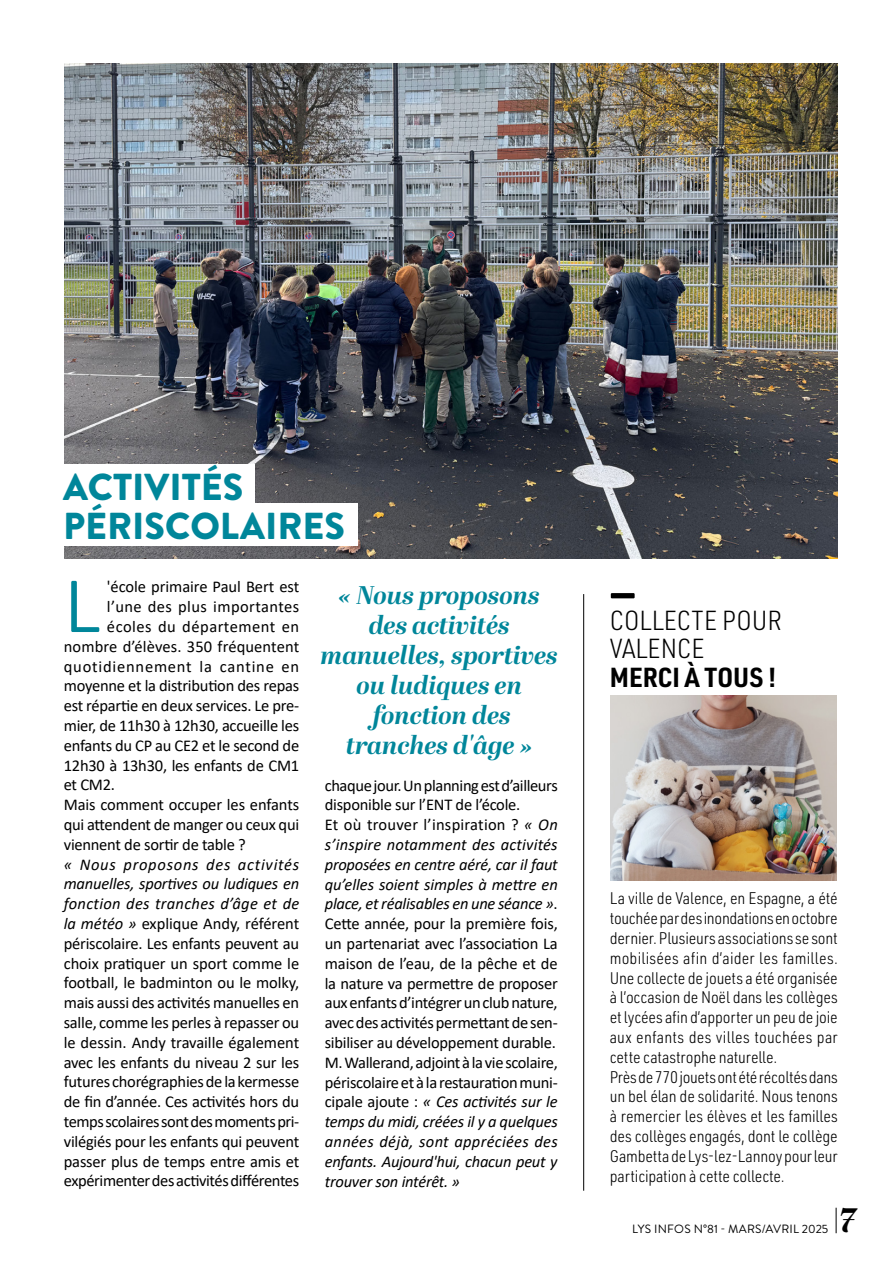
<style>
.page{position:relative;width:893px;height:1263px;background:#fff}
.page>*{position:absolute;margin:0;border:0;box-sizing:border-box;transform-origin:0 0}
.t1{font:73.05px "Brandon Grotesque";color:#00869a}
.t2{font:900 60px "Brandon Grotesque";color:#000}
.t3{font:900 37.5px/39px "Brandon Grotesque";color:#00869a}
.t4{font:italic 700 33.75px "Abril Display";color:#000}
.t5{font:300 27px/28.5px "URWDIN Semi Cond";color:#000}
.t6{font:700 27px "URWDIN Semi Cond";color:#000}
.t7{font:italic 700 25.5px/30px "Abril Display";color:#00869a;text-align:center}
.t8{font:16.5px/19.8px "Calibri";letter-spacing:-.015em;color:#000;text-align:justify}
.t9{font:300 16.5px/19.8px "URWDIN Semi Cond";letter-spacing:-.01em;color:#000}
.t10{font:16.5px "Calibri";letter-spacing:.01em;color:#000}
.t11{font:16.5px "Calibri";letter-spacing:.05em;color:#000}
.t12{font:16.5px "Calibri";letter-spacing:.03em;color:#000}
.t13{font:12px "Brandon Grotesque";letter-spacing:.02em;color:#000}
.s1{font-style:italic}
</style>
<div class="page">
<img style="left:64px;top:64px;width:774px;height:495px">
<svg style="left:836px;top:1208px;width:1px;height:25px"></svg>
<hr style="left:583px;top:594px;width:1px;height:597px;background:#000">
<div style="left:39px;top:464px;width:216px;height:43px;background:#fff"></div>
<div style="left:52px;top:503px;width:305px;height:42px;background:#fff"></div>
<img style="left:611px;top:696px;width:225px;height:184px">
<h3 class="t3" style="left:63px;top:468px;width:283px">ACTIVITÉS<br>PÉRISCOLAIRES</h3>
<h1 class="t1" style="left:64px;top:557px;width:37px">L</h1>
<p class="t8" style="left:107px;top:577px;width:194px">'école primaire Paul Bert est</p>
<p class="t8" style="left:107px;top:596px;width:194px">l’une des plus importantes</p>
<p class="t12" style="left:107px;top:615px;width:194px">écoles du département en</p>
<p class="t10" style="left:64px;top:635px;width:237px">nombre d’élèves. 350 fréquentent</p>
<p class="t11" style="left:64px;top:655px;width:237px">quotidiennement la cantine en</p>
<p class="t8" style="left:64px;top:676px;width:237px">moyenne et la distribution des repas</p>
<p class="t8" style="left:64px;top:695px;width:237px">est répartie en deux services. Le pre-</p>
<p class="t8" style="left:64px;top:715px;width:237px">mier, de 11h30 à 12h30, accueille les</p>
<p class="t8" style="left:64px;top:735px;width:237px">enfants du CP au CE2 et le second de</p>
<p class="t8" style="left:64px;top:755px;width:237px">12h30 à 13h30, les enfants de CM1</p>
<p class="t8" style="left:64px;top:775px;width:53px">et CM2.</p>
<p class="t8" style="left:64px;top:794px;width:237px">Mais comment occuper les enfants</p>
<p class="t8" style="left:64px;top:814px;width:237px">qui attendent de manger ou ceux qui</p>
<p class="t8" style="left:64px;top:834px;width:184px">viennent de sortir de table ?</p>
<p class="t8" style="left:64px;top:854px;width:237px"><span class="s1">« Nous proposons des activités manuelles, sportives ou ludiques en fonction des tranches d’âge et de la météo »</span> explique Andy, référent périscolaire. Les enfants peuvent au choix pratiquer un sport comme le football, le badminton ou le molky, mais aussi des activités manuelles en salle, comme les perles à repasser ou le dessin. Andy travaille également avec les enfants du niveau 2 sur les futures chorégraphies de la kermesse de fin d’année. Ces activités hors du temps scolaires sont des moments pri&shy;vilégiés pour les enfants qui peuvent passer plus de temps entre amis et expérimenter des activités différentes</p>
<h3 class="t7" style="left:321px;top:581px;width:239px">« Nous proposons des activités manuelles, sportives ou ludiques en fonction des tranches d'âge »</h3>
<p class="t8" style="left:325px;top:775px;width:235px;text-align:left">chaque jour. Un planning est d’ailleurs disponible sur l’ENT de l’école.<br>Et où trouver l’inspiration ? <span class="s1">« On s’inspire notamment des activités proposées en centre aéré, car il faut qu’elles soient simples à mettre en place, et réalisables en une séance »</span>.<br>Cette année, pour la première fois, un partenariat avec l’association La maison de l’eau, de la pêche et de la nature va permettre de proposer aux enfants d’intégrer un club nature, avec des activités permettant de sen&shy;sibiliser au développement durable.<br>M. Wallerand, adjoint à la vie scolaire, périscolaire et à la restauration muni&shy;cipale ajoute : <span class="s1">« Ces activités sur le temps du midi, créées il y a quelques années déjà, sont appréciées des enfants. Aujourd'hui, chacun peut y trouver son intérêt. »</span></p>
<h2 class="t2" style="left:610px;top:529px;width:27px">_</h2>
<h3 class="t5" style="left:610px;top:605px;width:174px">COLLECTE POUR<br>VALENCE</h3>
<h3 class="t6" style="left:610px;top:658px;width:168px">MERCI À TOUS !</h3>
<p class="t9" style="left:610px;top:888px;width:230px">La ville de Valence, en Espagne, a été touchée par des inondations en octobre dernier. Plusieurs associations se sont mobilisées afin d’aider les familles.<br>Une collecte de jouets a été organisée à l’occasion de Noël dans les collèges et lycées afin d’apporter un peu de joie aux enfants des villes touchées par cette catastrophe naturelle.<br>Près de 770 jouets ont été récoltés dans un bel élan de solidarité. Nous tenons à remercier les élèves et les familles des collèges engagés, dont le collège Gambetta de Lys-lez-Lannoy pour leur participation à cette collecte.</p>
<p class="t13" style="left:632px;top:1221px;width:198px">LYS INFOS N°81 - MARS/AVRIL 2025</p>
<h3 class="t4" style="left:839px;top:1197px;width:19px">7</h3>
</div>
